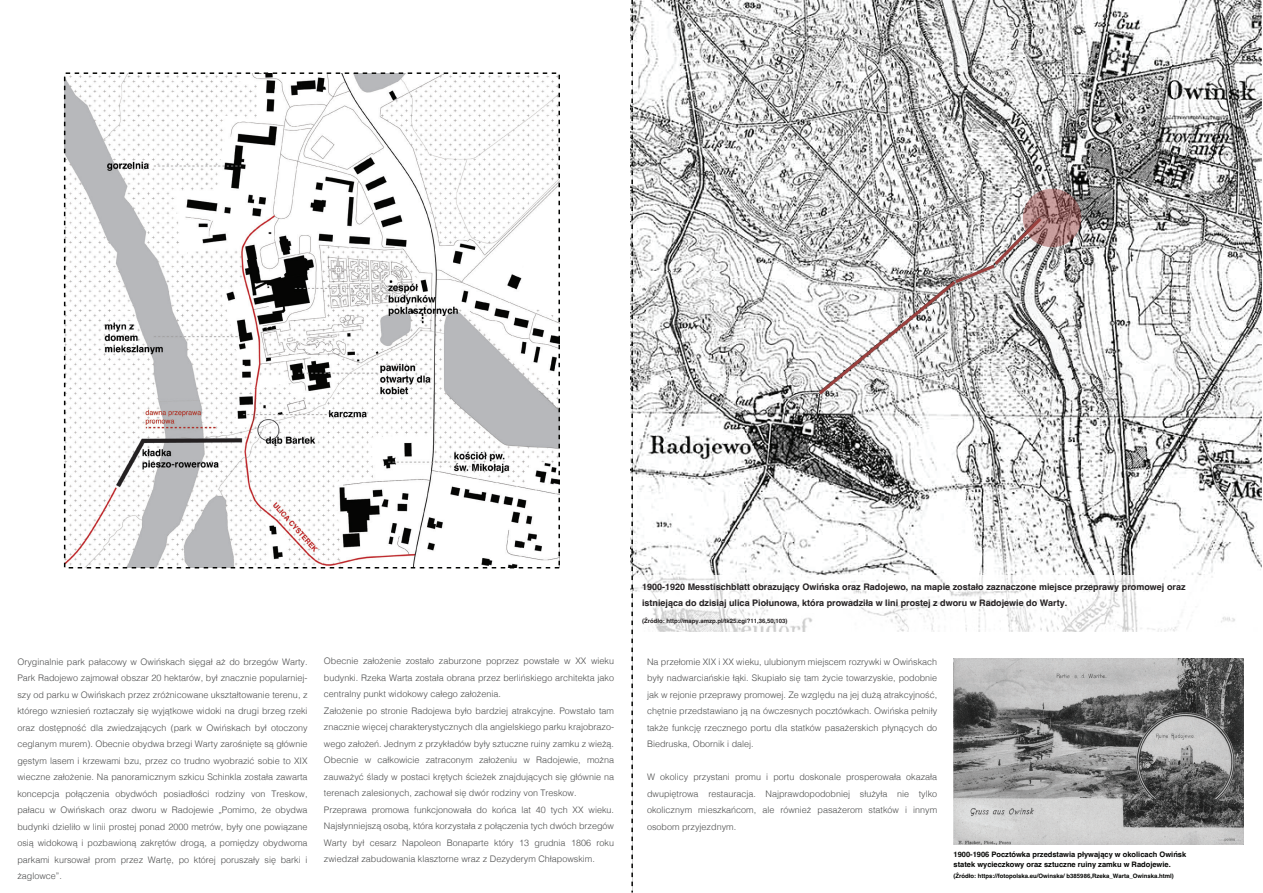
<style>
.page{position:relative;width:1263px;height:893px;background:#fff}
.page>*{position:absolute;margin:0;border:0;box-sizing:border-box;transform-origin:0 0}
.t1{font:300 9px/16.5px "Helvetica";color:#4b4c4c;text-align:justify}
.t2{font:700 9px/16.5px "Helvetica";color:#231f20}
.t3{font:700 7.5px/10.5px "Helvetica";color:#040503}
.t4{font:700 6px "Helvetica";color:#040503}
.t5{font:700 6px "Helvetica";color:#231f20}
</style>
<div class="page">
<img style="left:633px;top:0;width:629px;height:591px">
<svg style="left:817px;top:189px;width:264px;height:207px"></svg>
<img style="left:67px;top:75px;width:490px;height:490px">
<div style="left:64px;top:72px;width:496px;height:496px;border:2px dashed #040503"></div>
<img style="left:954px;top:658px;width:290px;height:187px">
<svg style="left:631px;top:0;width:2px;height:892px"></svg>
<div style="left:634px;top:575px;width:629px;height:57px;background:#fff"></div>
<p class="t1" style="left:17px;top:652px;width:292px">Oryginalnie park pałacowy w Owińskach sięgał aż do brzegów Warty.<br>Park Radojewo zajmował obszar 20 hektarów, był znacznie popularniej&shy;szy od parku w Owińskach przez zróżnicowane ukształtowanie terenu, z którego wzniesień roztaczały się wyjątkowe widoki na drugi brzeg rzeki oraz dostępność dla zwiedzających (park w Owińskach był otoczony ceglanym murem). Obecnie obydwa brzegi Warty zarośnięte są głównie gęstym lasem i krzewami bzu, przez co trudno wyobrazić sobie to XIX wieczne założenie. Na panoramicznym szkicu Schinkla została zawarta koncepcja połączenia obydwóch posiadłości rodziny von Treskow, pałacu w Owińskach oraz dworu w Radojewie „Pomimo, że obydwa budynki dzieliło w linii prostej ponad 2000 metrów, były one powiązane osią widokową i pozbawioną zakrętów drogą, a pomiędzy obydwoma parkami kursował prom przez Wartę, po której poruszały się barki i żaglowce”.</p>
<p class="t1" style="left:324px;top:652px;width:292px;text-align:left">Obecnie założenie zostało zaburzone poprzez powstałe w XX wieku budynki. Rzeka Warta została obrana przez berlińskiego architekta jako centralny punkt widokowy całego założenia.<br>Założenie po stronie Radojewa było bardziej atrakcyjne. Powstało tam znacznie więcej charakterystycznych dla angielskiego parku krajobrazo&shy;wego założeń. Jednym z przykładów były sztuczne ruiny zamku z wieżą.<br>Obecnie w całkowicie zatraconym założeniu w Radojewie, można zauważyć ślady w postaci krętych ścieżek znajdujących się głównie na terenach zalesionych, zachował się dwór rodziny von Treskow.<br>Przeprawa promowa funkcjonowała do końca lat 40 tych XX wieku.<br>Najsłynniejszą osobą, która korzystała z połączenia tych dwóch brzegów Warty był cesarz Napoleon Bonaparte który 13 grudnia 1806 roku zwiedzał zabudowania klasztorne wraz z Dezyderym Chłapowskim.</p>
<p class="t2" style="left:642px;top:579px;width:545px">1900-1920 Messtischblatt obrazujący Owińska oraz Radojewo, na mapie zostało zaznaczone miejsce przeprawy promowej oraz istniejąca do dzisiaj ulica Piołunowa, która prowadziła w lini prostej z dworu w Radojewie do Warty.</p>
<p class="t5" style="left:642px;top:617px;width:147px">(Źródło: http://mapy.amzp.pl/tk25.cgi?11,36,50,103)</p>
<p class="t1" style="left:647px;top:652px;width:292px">Na przełomie XIX i XX wieku, ulubionym miejscem rozrywki w Owińskach były nadwarciańskie łąki. Skupiało się tam życie towarzyskie, podobnie jak w rejonie przeprawy promowej. Ze względu na jej dużą atrakcyjność, chętnie przedstawiano ją na ówczesnych pocztówkach. Owińska pełniły także funkcję rzecznego portu dla statków pasażerskich płynących do Biedruska, Obornik i dalej.</p>
<p class="t1" style="left:647px;top:768px;width:292px">W okolicy przystani promu i portu doskonale prosperowała okazała dwupiętrowa restauracja. Najprawdopodobniej służyła nie tylko okolicznym mieszkańcom, ale również pasażerom statków i innym osobom przyjezdnym.</p>
<p class="t3" style="left:954px;top:850px;width:234px">1900-1906 Pocztówka przedstawia pływający w okolicach Owińsk statek wycieczkowy oraz sztuczne ruiny zamku w Radojewie.</p>
<p class="t4" style="left:954px;top:872px;width:222px">(Źródło: https://fotopolska.eu/Owinska/ b385986,Rzeka_Warta_Owinska.html)</p>
</div>
